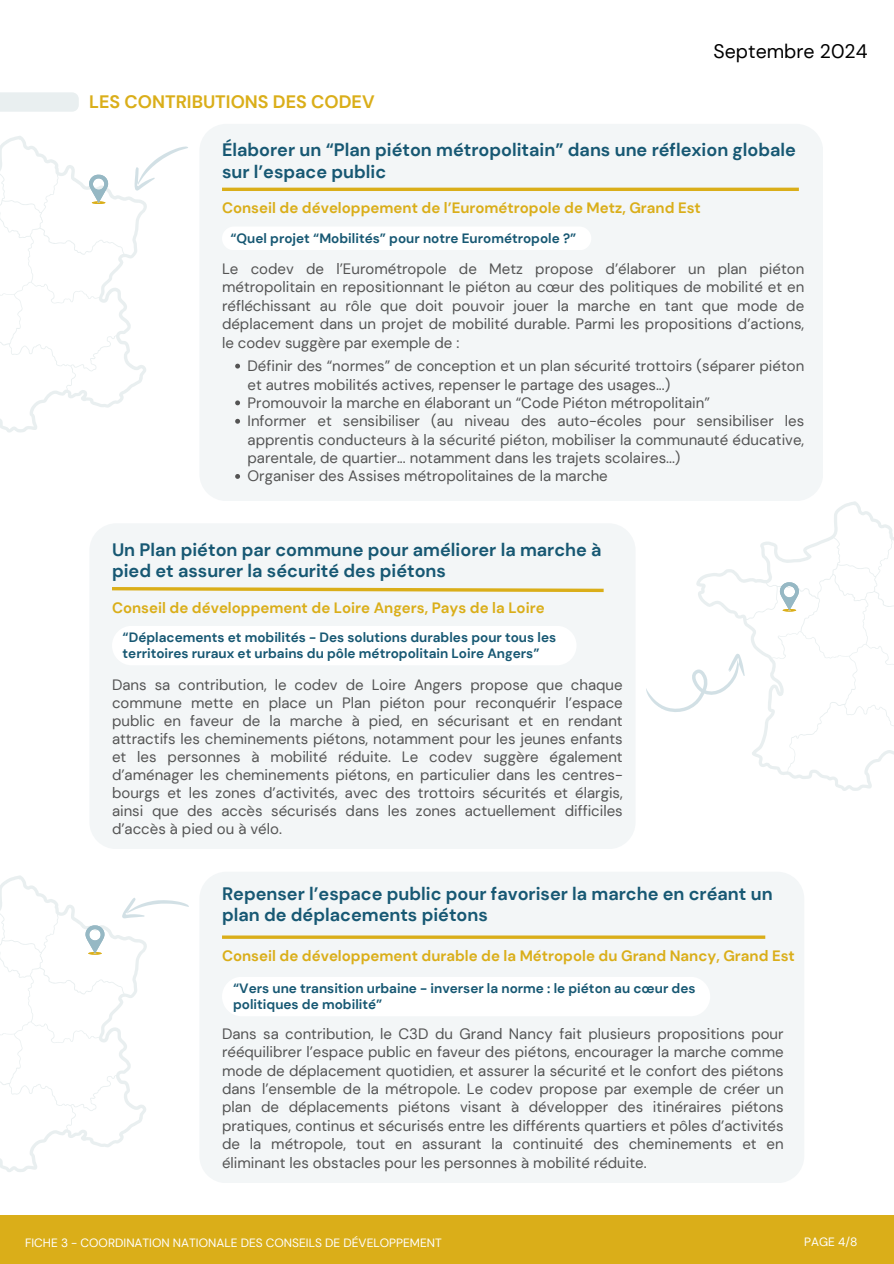
<style>
.page{position:relative;width:894px;height:1264px;background:#fff}
.page>*{position:absolute;margin:0;border:0;box-sizing:border-box;transform-origin:0 0}
.t1{font:19.5px "DM Sans";color:#000}
.t2{font:700 18px/21.3px "DM Sans";color:#175873}
.t3{font:700 18px "DM Sans";color:#daae19}
.t4{font:15px/18.5px "DM Sans";color:#545454;text-align:justify}
.t5{font:700 15px "DM Sans";color:#daae19}
.t6{font:700 13.5px/15.8px "DM Sans";color:#175873}
.t7{font:12px "DM Sans";color:#fff}
</style>
<div class="page">
<div style="left:0;top:1215px;width:893px;height:48px;background:#daae19"></div>
<div style="left:0;top:92px;width:79px;height:20px;background:#e9eff0"></div>
<svg style="left:696px;top:501px;width:197px;height:290px"></svg>
<svg style="left:779px;top:582px;width:19px;height:29px"></svg>
<div style="left:200px;top:124px;width:622px;height:377px;background:#f3f6f7"></div>
<hr style="left:222px;top:188px;width:576px;height:3px;background:#daae19">
<svg style="left:0;top:136px;width:188px;height:297px"></svg>
<div style="left:90px;top:524px;width:545px;height:325px;background:#f3f6f7"></div>
<svg style="left:109px;top:585px;width:498px;height:8px"></svg>
<svg style="left:646px;top:621px;width:106px;height:116px"></svg>
<div style="left:200px;top:872px;width:604px;height:311px;background:#f3f6f7"></div>
<hr style="left:222px;top:935px;width:543px;height:3px;background:#daae19">
<svg style="left:235px;top:364px;width:5px;height:4px"></svg>
<svg style="left:235px;top:400px;width:5px;height:5px"></svg>
<svg style="left:235px;top:419px;width:5px;height:5px"></svg>
<svg style="left:235px;top:474px;width:5px;height:5px"></svg>
<svg style="left:0;top:875px;width:189px;height:297px"></svg>
<div style="left:222px;top:226px;width:369px;height:24px;background:#fff;border-radius:12px"></div>
<div style="left:112px;top:626px;width:464px;height:39px;background:#fff;border-radius:20px"></div>
<div style="left:222px;top:976px;width:488px;height:40px;background:#fff;border-radius:20px"></div>
<h3 class="t1" style="left:713px;top:39px;width:155px">Septembre 2024</h3>
<p class="t3" style="left:89px;top:90px;width:287px">LES CONTRIBUTIONS DES CODEV</p>
<p class="t2" style="left:222px;top:139px;width:575px">Élaborer un “Plan piéton métropolitain” dans une réflexion globale sur l’espace public</p>
<p class="t5" style="left:222px;top:198px;width:480px">Conseil de développement de l’Eurométropole de Metz, Grand Est</p>
<p class="t6" style="left:230px;top:230px;width:347px">“Quel projet “Mobilités” pour notre Eurométropole ?”</p>
<h2 class="t4" style="left:222px;top:260px;width:583px">Le codev de l’Eurométropole de Metz propose d’élaborer un plan piéton métropolitain en repositionnant le piéton au cœur des politiques de mobilité et en réfléchissant au rôle que doit pouvoir jouer la marche en tant que mode de déplacement dans un projet de mobilité durable. Parmi les propositions d’actions, le codev suggère par exemple de :</h2>
<h4 class="t4" style="left:247px;top:357px;width:558px">Définir des “normes” de conception et un plan sécurité trottoirs (séparer piéton et autres mobilités actives, repenser le partage des usages...)</h4>
<h6 class="t4" style="left:247px;top:393px;width:464px">Promouvoir la marche en élaborant un “Code Piéton métropolitain”</h6>
<h5 class="t4" style="left:247px;top:412px;width:558px">Informer et sensibiliser (au niveau des auto-écoles pour sensibiliser les apprentis conducteurs à la sécurité piéton, mobiliser la communauté éducative, parentale, de quartier... notamment dans les trajets scolaires...)</h5>
<p class="t4" style="left:247px;top:467px;width:361px">Organiser des Assises métropolitaines de la marche</p>
<p class="t2" style="left:112px;top:539px;width:491px">Un Plan piéton par commune pour améliorer la marche à pied et assurer la sécurité des piétons</p>
<h2 class="t5" style="left:112px;top:597px;width:434px">Conseil de développement de Loire Angers, Pays de la Loire</h2>
<p class="t6" style="left:123px;top:629px;width:435px">“Déplacements et mobilités - Des solutions durables pour tous les territoires ruraux et urbains du pôle métropolitain Loire Angers”</p>
<p class="t4" style="left:112px;top:675px;width:512px;line-height:18px">Dans sa contribution, le codev de Loire Angers propose que chaque commune mette en place un Plan piéton pour reconquérir l’espace public en faveur de la marche à pied, en sécurisant et en rendant attractifs les cheminements piétons, notamment pour les jeunes enfants et les personnes à mobilité réduite. Le codev suggère également d’aménager les cheminements piétons, en particulier dans les centres&shy;bourgs et les zones d’activités, avec des trottoirs sécurités et élargis, ainsi que des accès sécurisés dans les zones actuellement difficiles d’accès à pied ou à vélo.</p>
<h5 class="t2" style="left:222px;top:883px;width:552px">Repenser l’espace public pour favoriser la marche en créant un plan de déplacements piétons</h5>
<h6 class="t5" style="left:222px;top:946px;width:574px">Conseil de développement durable de la Métropole du Grand Nancy, Grand Est</h6>
<p class="t6" style="left:233px;top:980px;width:464px">“Vers une transition urbaine - inverser la norme : le piéton au cœur des politiques de mobilité”</p>
<h4 class="t4" style="left:222px;top:1024px;width:563px">Dans sa contribution, le C3D du Grand Nancy fait plusieurs propositions pour rééquilibrer l’espace public en faveur des piétons, encourager la marche comme mode de déplacement quotidien, et assurer la sécurité et le confort des piétons dans l’ensemble de la métropole. Le codev propose par exemple de créer un plan de déplacements piétons visant à développer des itinéraires piétons pratiques, continus et sécurisés entre les différents quartiers et pôles d’activités de la métropole, tout en assurant la continuité des cheminements et en éliminant les obstacles pour les personnes à mobilité réduite.</h4>
<p class="t7" style="left:25px;top:1234px;width:418px">FICHE 3 - COORDINATION NATIONALE DES CONSEILS DE DÉVELOPPEMENT</p>
<h1 class="t7" style="left:804px;top:1234px;width:55px">PAGE 4/8</h1>
</div>
